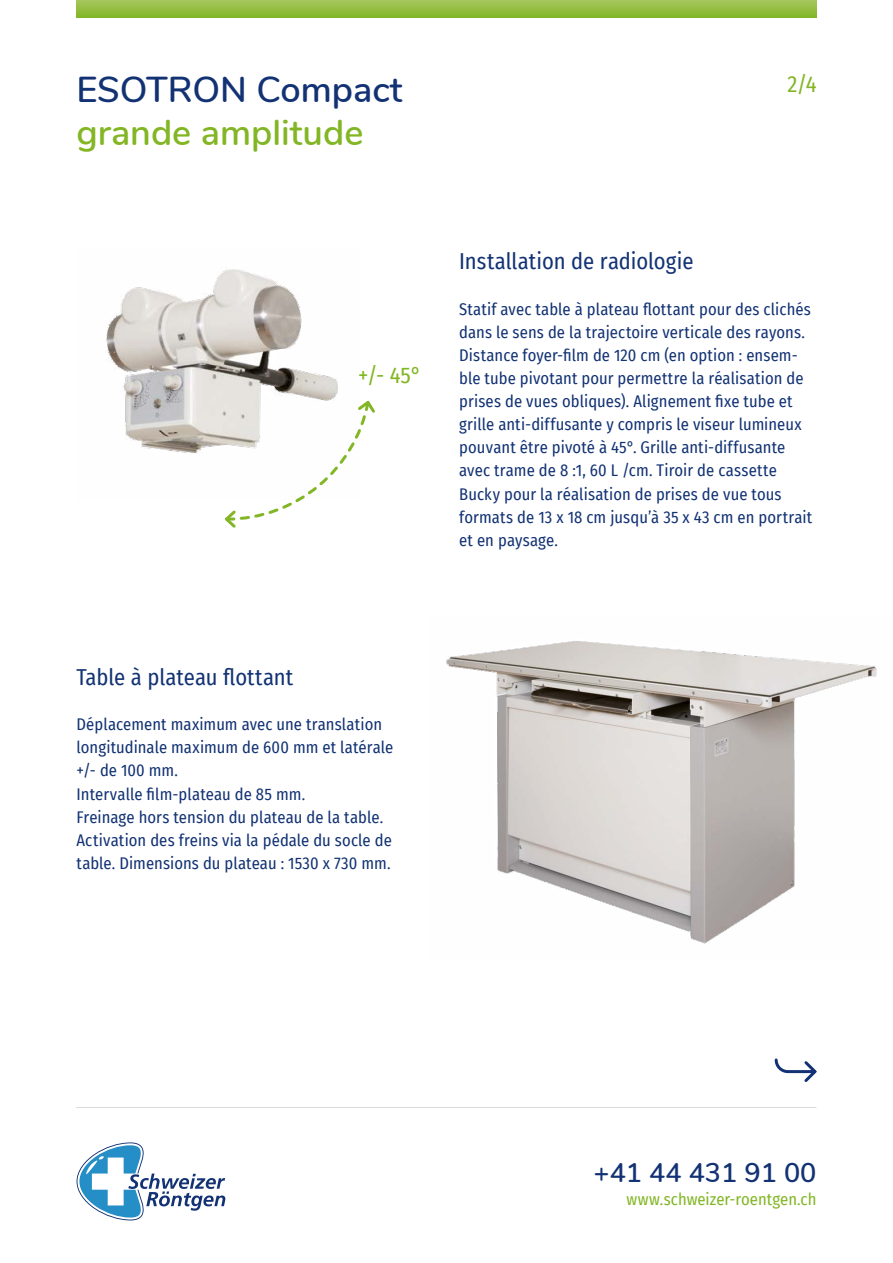
<style>
.page{position:relative;width:893px;height:1263px;background:#fff}
.page>*{position:absolute;margin:0;border:0;box-sizing:border-box;transform-origin:0 0}
.t1{font:600 36px "Nunito";color:#82b624}
.t2{font:600 36px "Nunito";color:#123274}
.t3{font:600 27px "Nunito";color:#123274}
.t4{font:22.5px "Fira Sans Condensed";color:#123274}
.t5{font:22.5px "Fira Sans Condensed";color:#82b624}
.t6{font:16.5px/23.1px "Fira Sans Condensed";letter-spacing:.005em;color:#123274}
.t7{font:16.5px "Fira Sans Condensed";color:#82b624}
</style>
<div class="page">
<svg style="left:77px;top:1142px;width:148px;height:78px"></svg>
<hr style="left:76px;top:1107px;width:740px;height:1px;background:#dadada">
<svg style="left:774px;top:1058px;width:43px;height:24px"></svg>
<svg style="left:76px;top:0;width:741px;height:17px;background:#95be42"></svg>
<img style="left:106px;top:269px;width:232px;height:185px">
<svg style="left:222px;top:398px;width:153px;height:130px"></svg>
<img style="left:446px;top:641px;width:431px;height:303px">
<h1 class="t2" style="left:77px;top:63px;width:327px">ESOTRON Compact</h1>
<h3 class="t5" style="left:787px;top:67px;width:31px">2/4</h3>
<h1 class="t1" style="left:77px;top:106px;width:288px">grande amplitude</h1>
<h3 class="t5" style="left:358px;top:358px;width:65px">+/- 45°</h3>
<h3 class="t4" style="left:459px;top:244px;width:236px">Installation de radiologie</h3>
<p class="t6" style="left:459px;top:297px;width:354px">Statif avec table à plateau flottant pour des clichés dans le sens de la trajectoire verticale des rayons.<br>Distance foyer-film de 120 cm (en option : ensem&shy;ble tube pivotant pour permettre la réalisation de prises de vues obliques). Alignement fixe tube et grille anti-diffusante y compris le viseur lumineux pouvant être pivoté à 45°. Grille anti-diffusante avec trame de 8 :1, 60 L /cm. Tiroir de cassette Bucky pour la réalisation de prises de vue tous formats de 13 x 18 cm jusqu’à 35 x 43 cm en portrait et en paysage.</p>
<h3 class="t4" style="left:77px;top:660px;width:218px">Table à plateau flottant</h3>
<p class="t6" style="left:77px;top:712px;width:318px">Déplacement maximum avec une translation longitudinale maximum de 600 mm et latérale +/- de 100 mm.<br>Intervalle film-plateau de 85 mm.<br>Freinage hors tension du plateau de la table.<br>Activation des freins via la pédale du socle de table. Dimensions du plateau : 1530 x 730 mm.</p>
<h2 class="t3" style="left:593px;top:1153px;width:224px">+41 44 431 91 00</h2>
<p class="t7" style="left:626px;top:1187px;width:191px">www.schweizer-roentgen.ch</p>
</div>
